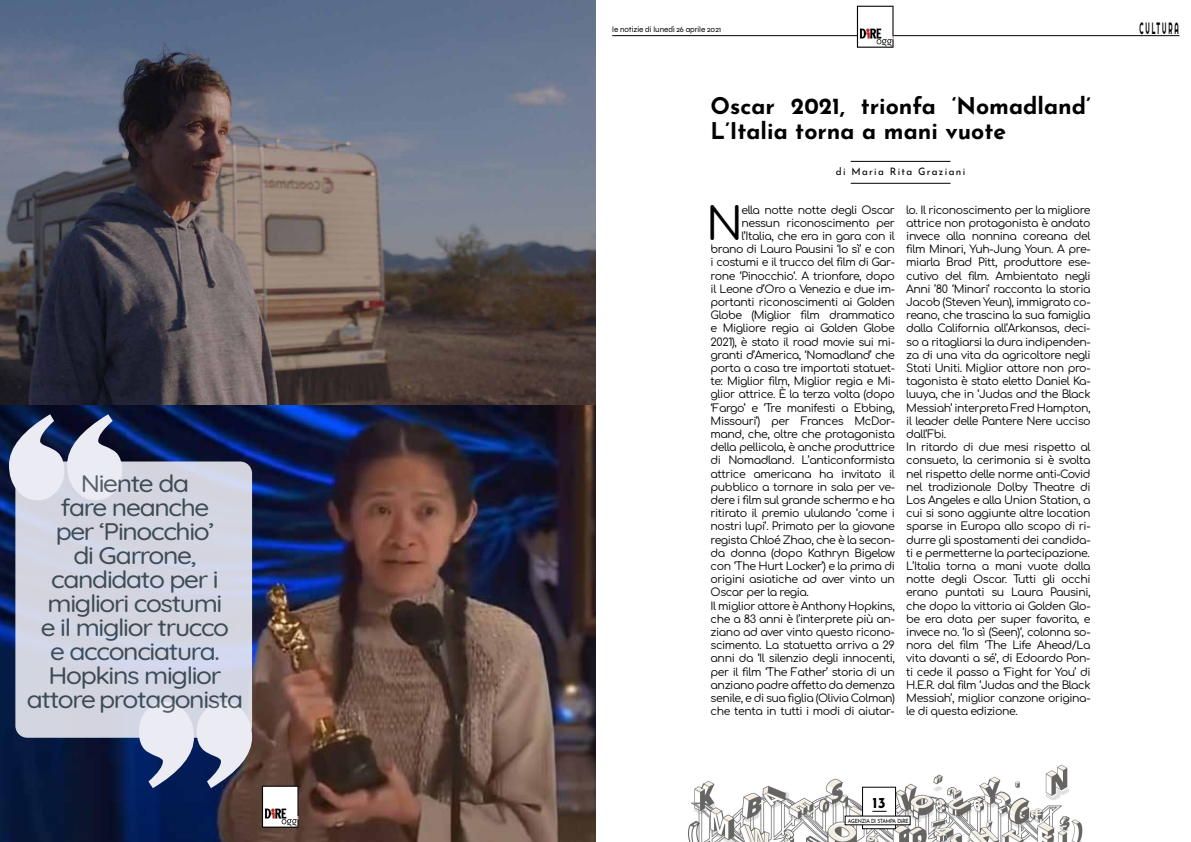
<style>
.page{position:relative;width:1191px;height:842px;background:#fff}
.page>*{position:absolute;margin:0;border:0;box-sizing:border-box;transform-origin:0 0}
.t1{font:44.8px "Comfortaa";color:#000}
.t2{font:300 24px/24px "Quicksand";letter-spacing:-.05em;color:#445258;text-align:center;scale:1.1 1}
.t3{font:700 23px/25px "Josefin Sans";color:#000}
.t4{font:16.4px "Righteous";letter-spacing:.29em;color:#000;scale:.39 1}
.t5{font:700 15px "Josefin Sans";color:#000}
.t6{font:11px/13.2px "Comfortaa";letter-spacing:-.04em;color:#000}
.t7{font:10.2px "Josefin Sans";letter-spacing:.13em;color:#000}
.t8{font:8px "Syne";color:#000}
.t9{font:5.7px "Josefin Sans";letter-spacing:-.04em;color:#000;scale:.88 1}
.s1{font-weight:700}
</style>
<div class="page">
<img style="left:688px;top:764px;width:395px;height:78px">
<hr style="left:850px;top:183px;width:100px;height:1px;background:#000">
<hr style="left:850px;top:161px;width:100px;height:1px;background:#000">
<img style="left:0;top:0;width:595px;height:842px">
<svg style="left:9px;top:414px;width:113px;height:86px"></svg>
<svg style="left:139px;top:729px;width:113px;height:59px"></svg>
<svg style="left:15px;top:461px;width:237px;height:277px;fill:#d3d5e1"></svg>
<hr style="left:612px;top:35px;width:567px;height:1px;background:#000">
<div style="left:862px;top:787px;width:34px;height:42px;background:#fff;border:1px solid #000"></div>
<svg style="left:872px;top:811px;width:14px;height:1px"></svg>
<div style="left:845px;top:816px;width:65px;height:9px;background:#fff"></div>
<img style="left:842px;top:5px;width:74px;height:42px">
<img style="left:247px;top:784px;width:73px;height:43px">
<h2 class="t2" style="left:27px;top:469px;width:198px">Niente da<br>fare neanche<br>per ‘Pinocchio’<br>di Garrone, candidato per i migliori costumi<br>e il miglior trucco<br>e acconciatura.<br>Hopkins miglior attore protagonista</h2>
<p class="t8" style="left:612px;top:24px;width:111px">le notizie di lunedì 26 aprile 2021</p>
<h3 class="t3" style="left:710px;top:91px;width:382px">Oscar 2021, trionfa ‘Nomadland’<br>L’Italia torna a mani vuote</h3>
<p class="t7" style="left:836px;top:164px;width:131px">di Maria Rita Graziani</p>
<h1 class="t1" style="left:706px;top:183px;width:38px">N</h1>
<p class="t6" style="left:741px;top:202px;width:155px">ella notte notte degli Oscar</p>
<p class="t6" style="left:741px;top:215px;width:155px">nessun riconoscimento per</p>
<p class="t6" style="left:741px;top:228px;width:155px">l’Italia, che era in gara con il</p>
<p class="t6" style="left:710px;top:241px;width:186px">brano di Laura Pausini ‘Io sì’ e con</p>
<p class="t6" style="left:710px;top:254px;width:186px">i costumi e il trucco del film di Gar-</p>
<p class="t6" style="left:710px;top:268px;width:186px">rone ‘Pinocchio‘. A trionfare, dopo</p>
<p class="t6" style="left:710px;top:281px;width:186px">il Leone d’Oro a Venezia e due im-</p>
<p class="t6" style="left:710px;top:294px;width:186px">portanti riconoscimenti ai Golden</p>
<p class="t6" style="left:710px;top:307px;width:186px">Globe (Miglior film drammatico</p>
<p class="t6" style="left:710px;top:320px;width:186px">e Migliore regia ai Golden Globe</p>
<p class="t6" style="left:710px;top:334px;width:186px">2021), è stato il road movie sui mi-</p>
<p class="t6" style="left:710px;top:347px;width:186px">granti d’America, ‘Nomadland’ che</p>
<p class="t6" style="left:710px;top:360px;width:186px">porta a casa tre importati statuet-</p>
<p class="t6" style="left:710px;top:373px;width:186px">te: Miglior film, Miglior regia e Mi-</p>
<p class="t6" style="left:710px;top:386px;width:186px">glior attrice. È la terza volta (dopo</p>
<p class="t6" style="left:710px;top:400px;width:186px">‘Fargo’ e ‘Tre manifesti a Ebbing,</p>
<p class="t6" style="left:710px;top:413px;width:186px">Missouri’) per Frances McDor-</p>
<p class="t6" style="left:710px;top:426px;width:186px">mand, che, oltre che protagonista</p>
<p class="t6" style="left:710px;top:439px;width:186px">della pellicola, è anche produttrice</p>
<p class="t6" style="left:710px;top:452px;width:186px">di Nomadland. L’anticonformista</p>
<p class="t6" style="left:710px;top:466px;width:186px">attrice americana ha invitato il</p>
<p class="t6" style="left:710px;top:479px;width:186px">pubblico a tornare in sala per ve-</p>
<p class="t6" style="left:710px;top:492px;width:186px">dere i film sul grande schermo e ha</p>
<p class="t6" style="left:710px;top:505px;width:186px">ritirato il premio ululando ‘come i</p>
<p class="t6" style="left:710px;top:518px;width:186px">nostri lupi’. Primato per la giovane</p>
<p class="t6" style="left:710px;top:532px;width:186px">regista Chloé Zhao, che è la secon-</p>
<p class="t6" style="left:710px;top:545px;width:186px">da donna (dopo Kathryn Bigelow</p>
<p class="t6" style="left:710px;top:558px;width:186px">con ‘The Hurt Locker’) e la prima di</p>
<p class="t6" style="left:710px;top:571px;width:186px">origini asiatiche ad aver vinto un</p>
<p class="t6" style="left:710px;top:584px;width:100px">Oscar per la regia.</p>
<p class="t6" style="left:710px;top:598px;width:186px">Il miglior attore è Anthony Hopkins,</p>
<p class="t6" style="left:710px;top:611px;width:186px">che a 83 anni è l’interprete più an-</p>
<p class="t6" style="left:710px;top:624px;width:186px">ziano ad aver vinto questo ricono-</p>
<p class="t6" style="left:710px;top:637px;width:186px">scimento. La statuetta arriva a 29</p>
<p class="t6" style="left:710px;top:650px;width:186px">anni da ‘Il silenzio degli innocenti,</p>
<p class="t6" style="left:710px;top:664px;width:186px">per il film ‘The Father’ storia di un</p>
<p class="t6" style="left:710px;top:677px;width:186px">anziano padre affetto da demenza</p>
<p class="t6" style="left:710px;top:690px;width:186px">senile, e di sua figlia (Olivia Colman)</p>
<p class="t6" style="left:710px;top:703px;width:186px">che tenta in tutti i modi di aiutar-</p>
<p class="t6" style="left:906px;top:202px;width:186px">lo. Il riconoscimento per la migliore attrice non protagonista è andato invece alla nonnina coreana del film Minari, Yuh-Jung Youn. A pre&shy;miarla Brad Pitt, produttore ese&shy;cutivo del film. Ambientato negli Anni ’80 ‘Minari’ racconta la storia Jacob (Steven Yeun), immigrato co&shy;reano, che trascina la sua famiglia dalla California all’Arkansas, deci&shy;so a ritagliarsi la dura indipenden&shy;za di una vita da agricoltore negli Stati Uniti. Miglior attore non pro&shy;tagonista è stato eletto Daniel Ka&shy;luuya, che in ‘Judas and the Black Messiah’ interpreta Fred Hampton, il leader delle Pantere Nere ucciso dall’Fbi.<br>In ritardo di due mesi rispetto al consueto, la cerimonia si è svolta nel rispetto delle norme anti-Covid nel tradizionale Dolby Theatre di Los Angeles e alla Union Station, a cui si sono aggiunte altre location sparse in Europa allo scopo di ri&shy;durre gli spostamenti dei candida&shy;ti e permetterne la partecipazione.<br>L’Italia torna a mani vuote dalla notte degli Oscar. Tutti gli occhi erano puntati su Laura Pausini, che dopo la vittoria ai Golden Glo&shy;be era data per super favorita, e invece no. ‘Io sì (Seen)‘, colonna so&shy;nora del film ‘The Life Ahead/La vita davanti a sé’, di Edoardo Pon&shy;ti cede il passo a ‘Fight for You’ di H.E.R. dal film ‘Judas and the Black Messiah’, miglior canzone origina&shy;le di questa edizione.</p>
<h3 class="t5" style="left:872px;top:792px;width:15px">13</h3>
<p class="t9" style="left:848px;top:816px;width:71px">AGENZIA DI STAMPA D<span class="s1">i</span>RE</p>
<h3 class="t4" style="left:1139px;top:17px;width:102px">CULTURA</h3>
</div>
